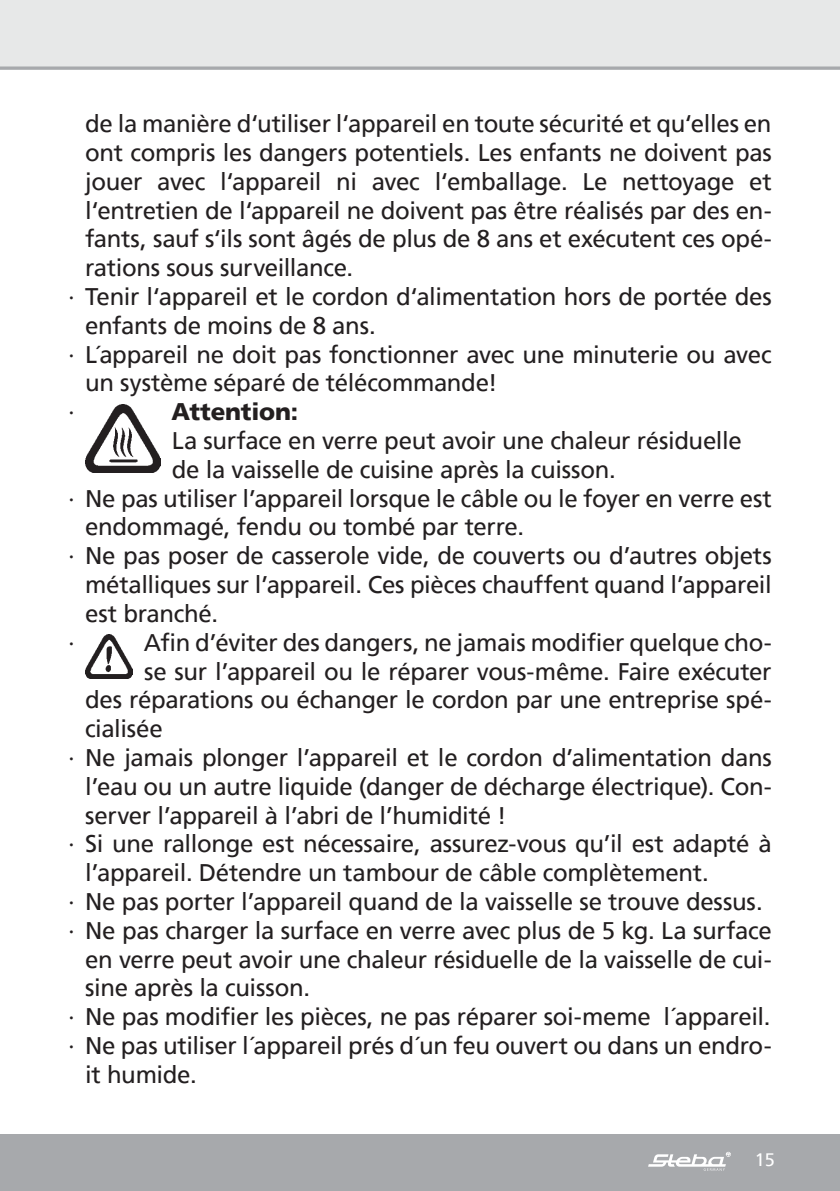
<style>
.page{position:relative;width:840px;height:1191px;background:#fff}
.page>*{position:absolute;margin:0;border:0;box-sizing:border-box;transform-origin:0 0}
.t1{font:24px "Frutiger";letter-spacing:-.015em;color:#231f20}
.t2{font:900 24px "Frutiger";letter-spacing:-.01em;color:#231f20}
.t3{font:18px "Frutiger";color:#fff}
</style>
<div class="page">
<div style="left:0;top:0;width:839px;height:68px;background:#e7e8e8"></div>
<div style="left:0;top:1134px;width:839px;height:57px;background:#a7a9ac"></div>
<svg style="left:648px;top:1151px;width:82px;height:19px"></svg>
<svg style="left:0;top:66px;width:839px;height:4px;background:#b2b4b7"></svg>
<img style="left:85px;top:404px;width:75px;height:69px">
<img style="left:85px;top:635px;width:48px;height:43px">
<p class="t1" style="left:85px;top:110px;width:687px">de la manière d‘utiliser l‘appareil en toute sécurité et qu‘elles en</p>
<p class="t1" style="left:85px;top:138px;width:687px">ont compris les dangers potentiels. Les enfants ne doivent pas</p>
<p class="t1" style="left:85px;top:167px;width:687px">jouer avec l‘appareil ni avec l‘emballage. Le nettoyage et</p>
<p class="t1" style="left:85px;top:196px;width:687px">l‘entretien de l‘appareil ne doivent pas être réalisés par des en-</p>
<p class="t1" style="left:85px;top:225px;width:687px">fants, sauf s‘ils sont âgés de plus de 8 ans et exécutent ces opé-</p>
<p class="t1" style="left:85px;top:254px;width:269px">rations sous surveillance.</p>
<p class="t1" style="left:68px;top:282px;width:704px">∙ Tenir l‘appareil et le cordon d‘alimentation hors de portée des</p>
<p class="t1" style="left:85px;top:311px;width:292px">enfants de moins de 8 ans.</p>
<p class="t1" style="left:68px;top:340px;width:704px">∙ L´appareil ne doit pas fonctionner avec une minuterie ou avec</p>
<p class="t1" style="left:85px;top:369px;width:413px">un système séparé de télécommande!</p>
<p class="t1" style="left:68px;top:398px;width:8px">∙</p>
<p class="t2" style="left:171px;top:397px;width:128px">Attention:</p>
<p class="t1" style="left:172px;top:426px;width:571px">La surface en verre peut avoir une chaleur résiduelle</p>
<p class="t1" style="left:172px;top:455px;width:445px">de la vaisselle de cuisine après la cuisson.</p>
<p class="t1" style="left:68px;top:484px;width:704px">∙ Ne pas utiliser l’appareil lorsque le câble ou le foyer en verre est</p>
<p class="t1" style="left:85px;top:513px;width:440px">endommagé, fendu ou tombé par terre.</p>
<p class="t1" style="left:68px;top:542px;width:704px">∙ Ne pas poser de casserole vide, de couverts ou d’autres objets</p>
<p class="t1" style="left:85px;top:570px;width:687px">métalliques sur l’appareil. Ces pièces chauffent quand l’appareil</p>
<p class="t1" style="left:85px;top:599px;width:134px">est branché.</p>
<p class="t1" style="left:68px;top:628px;width:8px">∙</p>
<p class="t1" style="left:144px;top:628px;width:629px">Afin d’éviter des dangers, ne jamais modifier quelque cho-</p>
<p class="t1" style="left:144px;top:657px;width:628px">se sur l’appareil ou le réparer vous-même. Faire exécuter</p>
<p class="t1" style="left:85px;top:686px;width:687px">des réparations ou échanger le cordon par une entreprise spé-</p>
<p class="t1" style="left:85px;top:714px;width:79px">cialisée</p>
<p class="t1" style="left:68px;top:743px;width:704px">∙ Ne jamais plonger l’appareil et le cordon d’alimentation dans</p>
<p class="t1" style="left:85px;top:772px;width:687px">l’eau ou un autre liquide (danger de décharge électrique). Con-</p>
<p class="t1" style="left:85px;top:801px;width:422px">server l’appareil à l’abri de l’humidité !</p>
<p class="t1" style="left:68px;top:830px;width:704px">∙ Si une rallonge est nécessaire, assurez-vous qu’il est adapté à</p>
<p class="t1" style="left:85px;top:858px;width:625px">l’appareil. Détendre un tambour de câble complètement.</p>
<p class="t1" style="left:68px;top:887px;width:695px">∙ Ne pas porter l’appareil quand de la vaisselle se trouve dessus.</p>
<p class="t1" style="left:68px;top:916px;width:704px">∙ Ne pas charger la surface en verre avec plus de 5 kg. La surface</p>
<p class="t1" style="left:85px;top:945px;width:687px">en verre peut avoir une chaleur résiduelle de la vaisselle de cui-</p>
<p class="t1" style="left:85px;top:974px;width:226px">sine après la cuisson.</p>
<p class="t1" style="left:68px;top:1002px;width:703px">∙ Ne pas modifier les pièces, ne pas réparer soi-meme l´appareil.</p>
<p class="t1" style="left:68px;top:1031px;width:705px">∙ Ne pas utiliser l´appareil prés d´un feu ouvert ou dans un endro-</p>
<p class="t1" style="left:85px;top:1060px;width:113px">it humide.</p>
<p class="t3" style="left:754px;top:1149px;width:22px">15</p>
</div>
